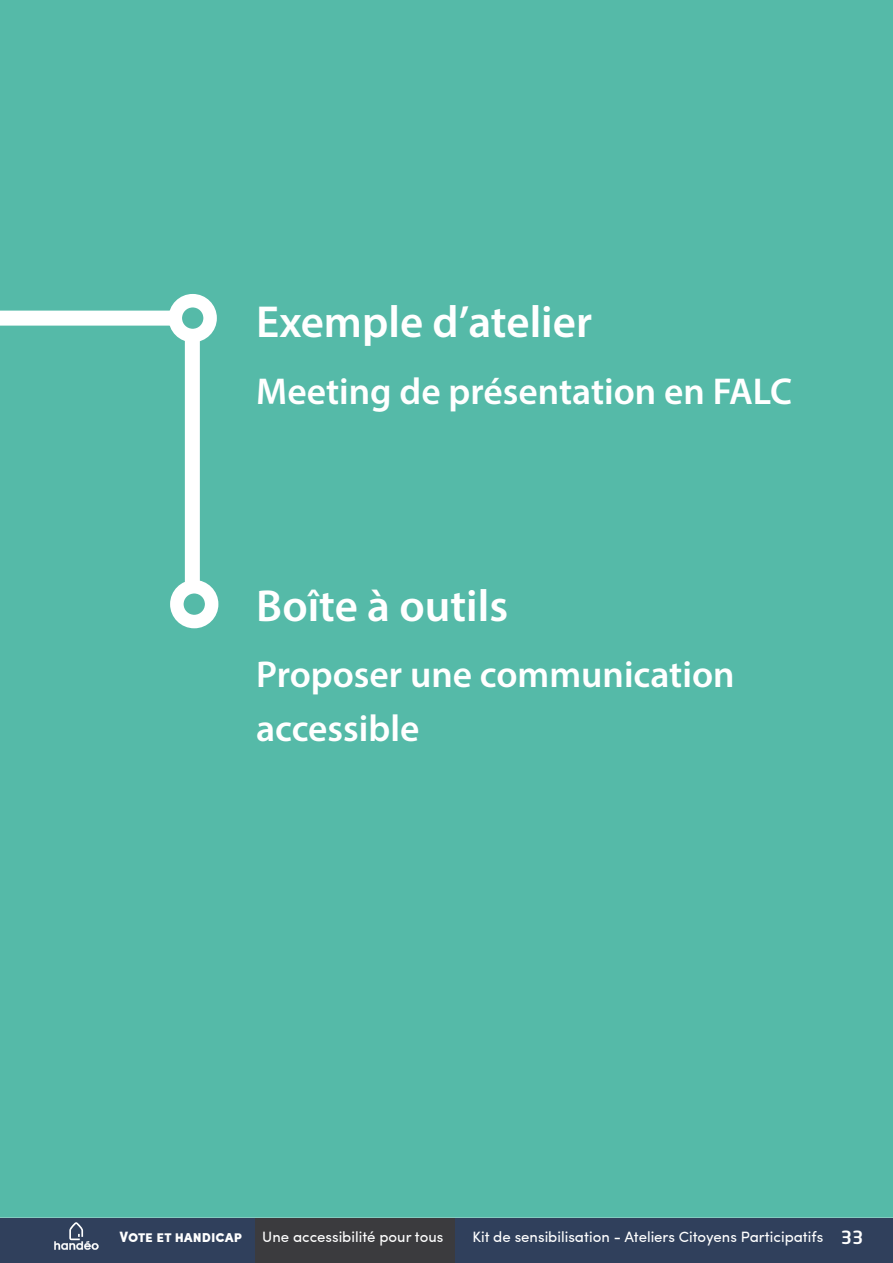
<style>
.page{position:relative;width:893px;height:1263px;background:#fff}
.page>*{position:absolute;margin:0;border:0;box-sizing:border-box;transform-origin:0 0}
.t1{font:600 45px "Myriad Pro";color:#fff}
.t2{font:600 37.5px/54px "Myriad Pro";color:#fff}
.t3{font:15px "Sofia Pro";color:#fff}
.t4{font:900 15px "Sofia Pro";color:#fff}
.s1{font-family:"Neo Sans Std Medium TR";font-size:18px}
</style>
<div class="page">
<div style="left:0;top:1218px;width:893px;height:45px;background:#30405c"></div>
<div style="left:255px;top:1218px;width:200px;height:45px;background:#3b3b3e"></div>
<svg style="left:54px;top:1222px;width:45px;height:28px"></svg>
<div style="left:0;top:0;width:893px;height:1218px;background:#55baa8"></div>
<div style="left:185px;top:310px;width:15px;height:294px;background:#fff"></div>
<div style="left:0;top:311px;width:196px;height:15px;background:#fff"></div>
<div style="left:175px;top:301px;width:35px;height:34px;background:#55baa8;border-radius:50%"></div>
<div style="left:169px;top:294px;width:48px;height:48px;border:14px solid #fff;border-radius:50%"></div>
<div style="left:177px;top:587px;width:35px;height:34px;background:#55baa8;border-radius:50%"></div>
<div style="left:170px;top:580px;width:48px;height:48px;border:14px solid #fff;border-radius:50%"></div>
<h1 class="t1" style="left:256px;top:293px;width:337px">Exemple d’atelier</h1>
<h2 class="t2" style="left:256px;top:363px;width:537px">Meeting de présentation en FALC</h2>
<h1 class="t1" style="left:256px;top:577px;width:253px">Boîte à outils</h1>
<h2 class="t2" style="left:256px;top:647px;width:480px">Proposer une communication accessible</h2>
<p class="t4" style="left:120px;top:1225px;width:124px">Vote et handicap</p>
<p class="t3" style="left:262px;top:1226px;width:183px">Une accessibilité pour tous</p>
<p class="t3" style="left:472px;top:1226px;width:393px">Kit de sensibilisation - Ateliers Citoyens Participatifs <span class="s1">33</span></p>
</div>
